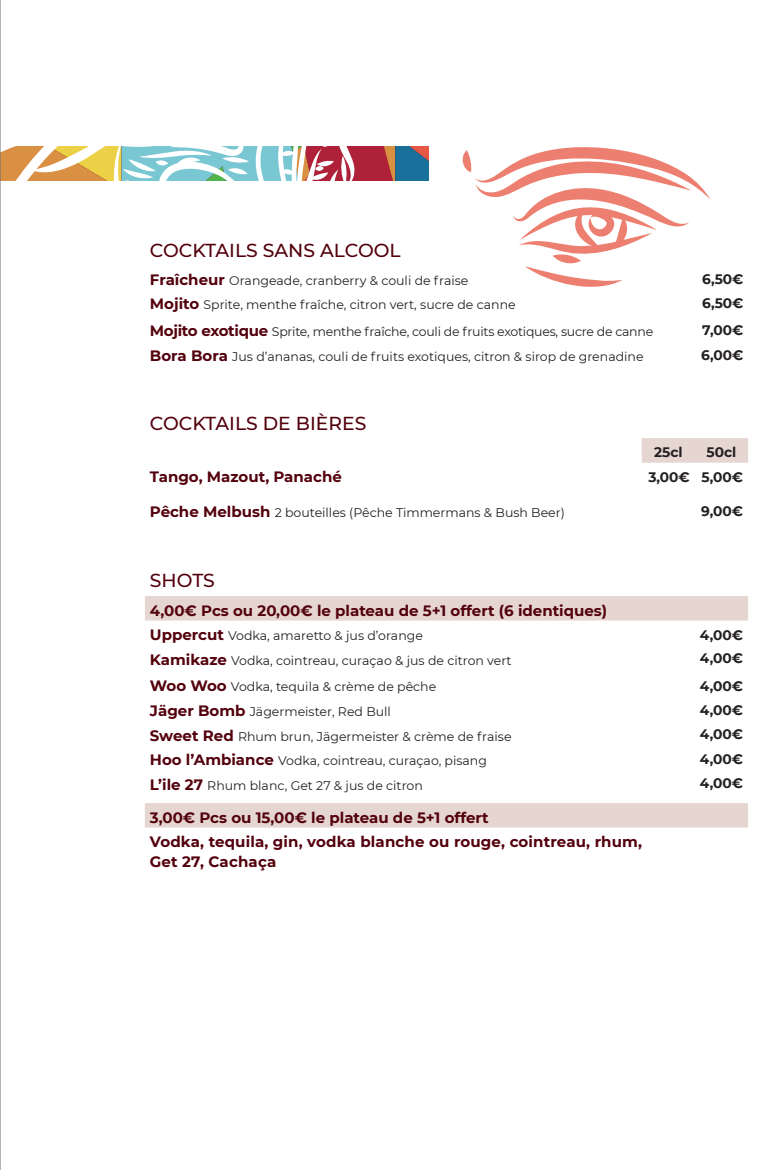
<style>
.page{position:relative;width:780px;height:1170px;background:#fff}
.page>*{position:absolute;margin:0;border:0;box-sizing:border-box;transform-origin:0 0}
.t1{font:500 18.75px "Montserrat";color:#53010c}
.t2{font:700 15px/24.5px "Montserrat";color:#53010c}
.t3{font:700 13.75px "Montserrat";color:#231f20}
.t4{font:12.5px "Montserrat";color:#231f20}
.t5{font:12.5px "Montserrat";letter-spacing:-.02em;color:#231f20}
.s1{font-weight:700;font-size:15px;color:#53010c}
</style>
<div class="page">
<svg style="left:145px;top:596px;width:603px;height:231px"></svg>
<div style="left:641px;top:438px;width:107px;height:24px;background:#e6d6d2"></div>
<svg style="left:462px;top:147px;width:248px;height:140px"></svg>
<svg style="left:1px;top:146px;width:428px;height:35px"></svg>
<hr style="left:0;top:0;width:1px;height:1169px;background:#6c6d70">
<h1 class="t1" style="left:150px;top:238px;width:252px">COCKTAILS SANS ALCOOL</h1>
<p class="t4" style="left:150px;top:272px;width:320px"><span class="s1">Fraîcheur</span> Orangeade, cranberry &amp; couli de fraise</p>
<p class="t3" style="left:702px;top:271px;width:43px">6,50€</p>
<p class="t4" style="left:150px;top:297px;width:367px"><span class="s1">Mojito</span> Sprite, menthe fraîche, citron vert, sucre de canne</p>
<p class="t3" style="left:702px;top:295px;width:43px">6,50€</p>
<p class="t5" style="left:150px;top:324px;width:505px"><span class="s1">Mojito exotique</span> Sprite, menthe fraîche, couli de fruits exotiques, sucre de canne</p>
<p class="t3" style="left:702px;top:322px;width:43px">7,00€</p>
<p class="t4" style="left:150px;top:348px;width:495px"><span class="s1">Bora Bora</span> Jus d’ananas, couli de fruits exotiques, citron &amp; sirop de grenadine</p>
<p class="t3" style="left:701px;top:346px;width:44px">6,00€</p>
<h1 class="t1" style="left:150px;top:411px;width:218px">COCKTAILS DE BIÈRES</h1>
<p class="t3" style="left:654px;top:444px;width:30px">25cl</p>
<p class="t3" style="left:706px;top:444px;width:31px">50cl</p>
<p class="t2" style="left:150px;top:464px;width:194px">Tango, Mazout, Panaché</p>
<p class="t3" style="left:648px;top:468px;width:96px">3,00€ 5,00€</p>
<p class="t4" style="left:150px;top:505px;width:416px"><span class="s1">Pêche Melbush</span> 2 bouteilles (Pêche Timmermans &amp; Bush Beer)</p>
<p class="t3" style="left:701px;top:503px;width:43px">9,00€</p>
<h1 class="t1" style="left:150px;top:569px;width:66px">SHOTS</h1>
<p class="t2" style="left:150px;top:598px;width:459px">4,00€ Pcs ou 20,00€ le plateau de 5+1 offert (6 identiques)</p>
<p class="t4" style="left:150px;top:628px;width:274px"><span class="s1">Uppercut</span> Vodka, amaretto &amp; jus d’orange</p>
<p class="t3" style="left:700px;top:626px;width:45px">4,00€</p>
<p class="t4" style="left:150px;top:652px;width:363px"><span class="s1">Kamikaze</span> Vodka, cointreau, curaçao &amp; jus de citron vert</p>
<p class="t3" style="left:700px;top:650px;width:45px">4,00€</p>
<p class="t4" style="left:150px;top:679px;width:288px"><span class="s1">Woo Woo</span> Vodka, tequila &amp; crème de pêche</p>
<p class="t3" style="left:700px;top:677px;width:45px">4,00€</p>
<p class="t4" style="left:150px;top:703px;width:242px"><span class="s1">Jäger Bomb</span> Jägermeister, Red Bull</p>
<p class="t3" style="left:700px;top:702px;width:45px">4,00€</p>
<p class="t4" style="left:150px;top:728px;width:363px"><span class="s1">Sweet Red</span> Rhum brun, Jägermeister &amp; crème de fraise</p>
<p class="t3" style="left:700px;top:726px;width:45px">4,00€</p>
<p class="t4" style="left:150px;top:753px;width:338px"><span class="s1">Hoo l’Ambiance</span> Vodka, cointreau, curaçao, pisang</p>
<p class="t3" style="left:700px;top:750px;width:45px">4,00€</p>
<p class="t4" style="left:150px;top:777px;width:274px"><span class="s1">L’ile 27</span> Rhum blanc, Get 27 &amp; jus de citron</p>
<p class="t3" style="left:700px;top:775px;width:45px">4,00€</p>
<p class="t2" style="left:150px;top:804px;width:493px">3,00€ Pcs ou 15,00€ le plateau de 5+1 offert<br>Vodka, tequila, gin, vodka blanche ou rouge, cointreau, rhum,</p>
<p class="t2" style="left:150px;top:849px;width:128px">Get 27, Cachaça</p>
</div>
